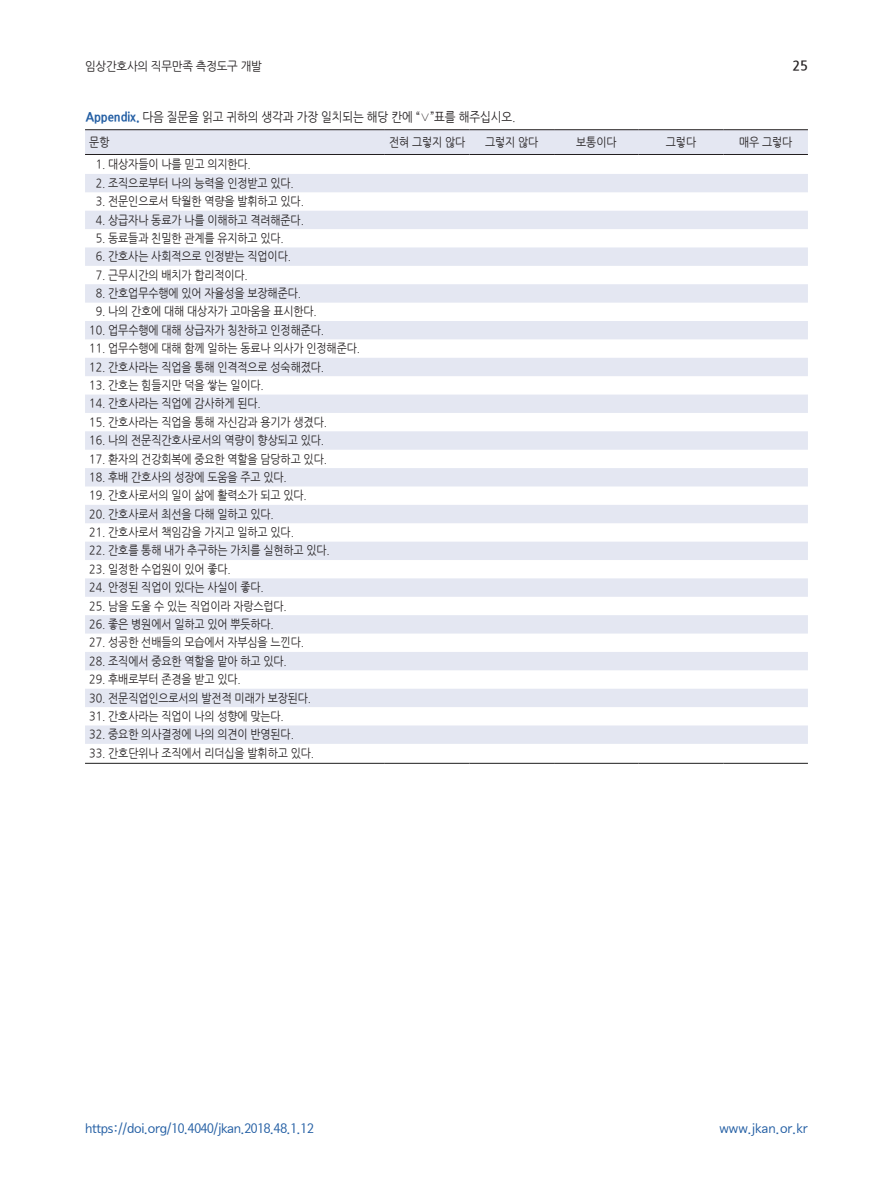
<style>
.page{position:relative;width:893px;height:1191px;background:#fff}
.page>*{position:absolute;margin:0;border:0;box-sizing:border-box;transform-origin:0 0}
.t1{font:13.5px "Seoul Namsan M";letter-spacing:-.025em;color:#245fa4}
.t2{font:13.5px "Seoul Namsan M";color:#245fa4}
.t3{font:700 13.5px "Nanum Gothic";color:#231f20;scale:.95 1}
.t4{font:12.75px "Nanum Gothic";letter-spacing:-.01em;color:#231f20;scale:.9 1}
.t5{font:12px "Nanum Gothic";letter-spacing:-.01em;color:#231f20;scale:.9 1}
.t6{font:12px "Nanum Gothic";letter-spacing:-.01em;color:#231f20;scale:.95 1}
.s1{font-weight:800;color:#245fa4}
</style>
<div class="page">
<div style="left:85px;top:130px;width:723px;height:24px;background:#e4e7f2"></div>
<svg style="left:85px;top:174px;width:723px;height:570px;fill:#e8ebf4"></svg>
<hr style="left:85px;top:129px;width:300px;height:1px;background:#231f20">
<hr style="left:385px;top:129px;width:84px;height:1px;background:#231f20">
<hr style="left:469px;top:129px;width:85px;height:1px;background:#231f20">
<hr style="left:554px;top:129px;width:85px;height:1px;background:#231f20">
<hr style="left:639px;top:129px;width:84px;height:1px;background:#231f20">
<hr style="left:723px;top:129px;width:85px;height:1px;background:#231f20">
<hr style="left:85px;top:154px;width:300px;height:1px;background:#231f20">
<hr style="left:385px;top:154px;width:84px;height:1px;background:#231f20">
<hr style="left:469px;top:154px;width:85px;height:1px;background:#231f20">
<hr style="left:554px;top:154px;width:85px;height:1px;background:#231f20">
<hr style="left:639px;top:154px;width:84px;height:1px;background:#231f20">
<hr style="left:723px;top:154px;width:85px;height:1px;background:#231f20">
<hr style="left:85px;top:763px;width:300px;height:1px;background:#1c1c1c">
<hr style="left:385px;top:763px;width:84px;height:1px;background:#1c1c1c">
<hr style="left:469px;top:763px;width:85px;height:1px;background:#1c1c1c">
<hr style="left:554px;top:763px;width:85px;height:1px;background:#1c1c1c">
<hr style="left:639px;top:763px;width:84px;height:1px;background:#1c1c1c">
<hr style="left:723px;top:763px;width:85px;height:1px;background:#1c1c1c">
<p class="t6" style="left:85px;top:60px;width:188px">임상간호사의 직무만족 측정도구 개발</p>
<p class="t3" style="left:793px;top:59px;width:18px">25</p>
<p class="t4" style="left:86px;top:111px;width:479px"><span class="s1">Appendix.</span> 다음 질문을 읽고 귀하의 생각과 가장 일치되는 해당 칸에 “∨”표를 해주십시오.</p>
<p class="t5" style="left:89px;top:136px;width:24px">문항</p>
<p class="t5" style="left:389px;top:136px;width:86px">전혀 그렇지 않다</p>
<p class="t5" style="left:485px;top:136px;width:61px">그렇지 않다</p>
<p class="t5" style="left:576px;top:136px;width:46px">보통이다</p>
<p class="t5" style="left:666px;top:136px;width:35px">그렇다</p>
<p class="t5" style="left:739px;top:136px;width:61px">매우 그렇다</p>
<p class="t5" style="left:96px;top:159px;width:174px">1. 대상자들이 나를 믿고 의지한다.</p>
<p class="t5" style="left:96px;top:177px;width:222px">2. 조직으로부터 나의 능력을 인정받고 있다.</p>
<p class="t5" style="left:96px;top:195px;width:233px">3. 전문인으로서 탁월한 역량을 발휘하고 있다.</p>
<p class="t5" style="left:96px;top:214px;width:233px">4. 상급자나 동료가 나를 이해하고 격려해준다.</p>
<p class="t5" style="left:96px;top:232px;width:211px">5. 동료들과 친밀한 관계를 유지하고 있다.</p>
<p class="t5" style="left:96px;top:251px;width:218px">6. 간호사는 사회적으로 인정받는 직업이다.</p>
<p class="t5" style="left:96px;top:269px;width:171px">7. 근무시간의 배치가 합리적이다.</p>
<p class="t5" style="left:96px;top:287px;width:230px">8. 간호업무수행에 있어 자율성을 보장해준다.</p>
<p class="t5" style="left:96px;top:306px;width:247px">9. 나의 간호에 대해 대상자가 고마움을 표시한다.</p>
<p class="t5" style="left:89px;top:324px;width:262px">10. 업무수행에 대해 상급자가 칭찬하고 인정해준다.</p>
<p class="t5" style="left:89px;top:342px;width:302px">11. 업무수행에 대해 함께 일하는 동료나 의사가 인정해준다.</p>
<p class="t5" style="left:89px;top:361px;width:262px">12. 간호사라는 직업을 통해 인격적으로 성숙해졌다.</p>
<p class="t5" style="left:89px;top:379px;width:195px">13. 간호는 힘들지만 덕을 쌓는 일이다.</p>
<p class="t5" style="left:89px;top:398px;width:192px">14. 간호사라는 직업에 감사하게 된다.</p>
<p class="t5" style="left:89px;top:416px;width:266px">15. 간호사라는 직업을 통해 자신감과 용기가 생겼다.</p>
<p class="t5" style="left:89px;top:434px;width:262px">16. 나의 전문직간호사로서의 역량이 향상되고 있다.</p>
<p class="t5" style="left:89px;top:453px;width:266px">17. 환자의 건강회복에 중요한 역할을 담당하고 있다.</p>
<p class="t5" style="left:89px;top:471px;width:221px">18. 후배 간호사의 성장에 도움을 주고 있다.</p>
<p class="t5" style="left:89px;top:490px;width:243px">19. 간호사로서의 일이 삶에 활력소가 되고 있다.</p>
<p class="t5" style="left:89px;top:508px;width:207px">20. 간호사로서 최선을 다해 일하고 있다.</p>
<p class="t5" style="left:89px;top:526px;width:229px">21. 간호사로서 책임감을 가지고 일하고 있다.</p>
<p class="t5" style="left:89px;top:545px;width:269px">22. 간호를 통해 내가 추구하는 가치를 실현하고 있다.</p>
<p class="t5" style="left:89px;top:563px;width:159px">23. 일정한 수업원이 있어 좋다.</p>
<p class="t5" style="left:89px;top:581px;width:195px">24. 안정된 직업이 있다는 사실이 좋다.</p>
<p class="t5" style="left:89px;top:600px;width:221px">25. 남을 도울 수 있는 직업이라 자랑스럽다.</p>
<p class="t5" style="left:89px;top:618px;width:207px">26. 좋은 병원에서 일하고 있어 뿌듯하다.</p>
<p class="t5" style="left:89px;top:637px;width:240px">27. 성공한 선배들의 모습에서 자부심을 느낀다.</p>
<p class="t5" style="left:89px;top:655px;width:221px">28. 조직에서 중요한 역할을 맡아 하고 있다.</p>
<p class="t5" style="left:89px;top:673px;width:170px">29. 후배로부터 존경을 받고 있다.</p>
<p class="t5" style="left:89px;top:692px;width:248px">30. 전문직업인으로서의 발전적 미래가 보장된다.</p>
<p class="t5" style="left:89px;top:710px;width:218px">31. 간호사라는 직업이 나의 성향에 맞는다.</p>
<p class="t5" style="left:89px;top:728px;width:229px">32. 중요한 의사결정에 나의 의견이 반영된다.</p>
<p class="t5" style="left:89px;top:747px;width:251px">33. 간호단위나 조직에서 리더십을 발휘하고 있다.</p>
<p class="t1" style="left:85px;top:1121px;width:230px">https://doi.org/10.4040/jkan.2018.48.1.12</p>
<p class="t2" style="left:719px;top:1121px;width:90px">www.jkan.or.kr</p>
</div>
